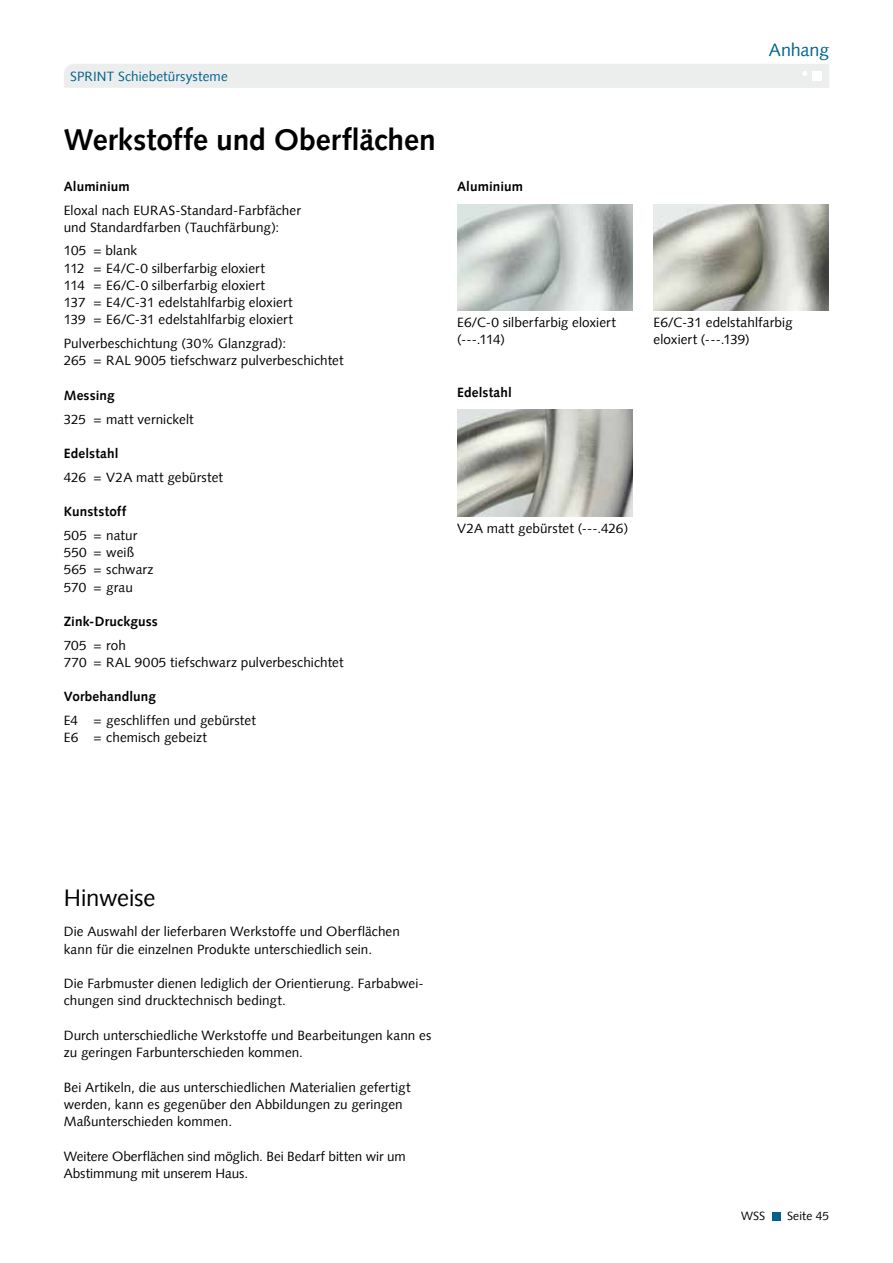
<style>
.page{position:relative;width:893px;height:1263px;background:#fff}
.page>*{position:absolute;margin:0;border:0;box-sizing:border-box;transform-origin:0 0}
.t1{font:700 30px "Syntax Com";color:#000}
.t2{font:24px "Syntax Com";letter-spacing:-.01em;color:#000}
.t3{font:18px "Syntax Com";letter-spacing:-.01em;color:#00628d}
.t4{font:13.5px/17.2px "Syntax Com";letter-spacing:.005em;color:#000}
.t5{font:700 13.5px "Syntax Com";letter-spacing:.01em;color:#000}
.t6{font:13.5px "Syntax Com";letter-spacing:.01em;color:#00628d}
.t7{font:12px "Syntax Com";letter-spacing:.015em;color:#000}
</style>
<div class="page">
<div style="left:772px;top:1212px;width:8px;height:8px;background:#00628d"></div>
<div style="left:64px;top:64px;width:765px;height:24px;background:#eceded"></div>
<div style="left:813px;top:71px;width:9px;height:9px;background:#fff"></div>
<img style="left:653px;top:204px;width:176px;height:107px">
<img style="left:457px;top:204px;width:175px;height:107px">
<img style="left:457px;top:410px;width:175px;height:106px">
<p class="t6" style="left:70px;top:68px;width:159px">SPRINT Schiebetürsysteme</p>
<h1 class="t1" style="left:64px;top:122px;width:373px">Werkstoffe und Oberflächen</h1>
<p class="t5" style="left:64px;top:178px;width:67px">Aluminium</p>
<p class="t4" style="left:64px;top:201px;width:239px">Eloxal nach EURAS-Standard-Farbfächer und Standardfarben (Tauchfärbung):</p>
<p class="t4" style="left:64px;top:242px;width:231px">105 = blank<br>112 = E4/C-0 silberfarbig eloxiert<br>114 = E6/C-0 silberfarbig eloxiert<br>137 = E4/C-31 edelstahlfarbig eloxiert<br>139 = E6/C-31 edelstahlfarbig eloxiert</p>
<p class="t4" style="left:64px;top:335px;width:281px">Pulverbeschichtung (30% Glanzgrad):<br>265 = RAL 9005 tiefschwarz pulverbeschichtet</p>
<p class="t5" style="left:64px;top:387px;width:52px">Messing</p>
<p class="t4" style="left:64px;top:410px;width:131px">325 = matt vernickelt</p>
<p class="t5" style="left:64px;top:445px;width:56px">Edelstahl</p>
<p class="t4" style="left:64px;top:468px;width:161px">426 = V2A matt gebürstet</p>
<p class="t5" style="left:64px;top:503px;width:64px">Kunststoff</p>
<p class="t4" style="left:64px;top:526px;width:91px">505 = natur<br>550 = weiß<br>565 = schwarz<br>570 = grau</p>
<p class="t5" style="left:64px;top:613px;width:95px">Zink-Druckguss</p>
<p class="t4" style="left:64px;top:636px;width:281px">705 = roh<br>770 = RAL 9005 tiefschwarz pulverbeschichtet</p>
<p class="t5" style="left:64px;top:689px;width:94px">Vorbehandlung</p>
<p class="t4" style="left:64px;top:712px;width:194px">E4 = geschliffen und gebürstet<br>E6 = chemisch gebeizt</p>
<p class="t5" style="left:457px;top:178px;width:67px">Aluminium</p>
<p class="t4" style="left:457px;top:314px;width:160px">E6/C-0 silberfarbig eloxiert (---.114)</p>
<p class="t5" style="left:457px;top:384px;width:56px">Edelstahl</p>
<p class="t4" style="left:457px;top:519px;width:173px">V2A matt gebürstet (---.426)</p>
<h3 class="t3" style="left:769px;top:39px;width:62px">Anhang</h3>
<p class="t4" style="left:653px;top:314px;width:141px">E6/C-31 edelstahlfarbig eloxiert (---.139)</p>
<h2 class="t2" style="left:64px;top:884px;width:93px">Hinweise</h2>
<p class="t4" style="left:64px;top:923px;width:338px">Die Auswahl der lieferbaren Werkstoffe und Oberflächen kann für die einzelnen Produkte unterschiedlich sein.</p>
<p class="t4" style="left:64px;top:975px;width:362px">Die Farbmuster dienen lediglich der Orientierung. Farbabwei&shy;chungen sind drucktechnisch bedingt.</p>
<p class="t4" style="left:64px;top:1027px;width:369px">Durch unterschiedliche Werkstoffe und Bearbeitungen kann es zu geringen Farbunterschieden kommen.</p>
<p class="t4" style="left:64px;top:1078px;width:348px">Bei Artikeln, die aus unterschiedlichen Materialien gefertigt werden, kann es gegenüber den Abbildungen zu geringen<br>Maßunterschieden kommen.</p>
<p class="t4" style="left:64px;top:1147px;width:343px">Weitere Oberflächen sind möglich. Bei Bedarf bitten wir um<br>Abstimmung mit unserem Haus.</p>
<p class="t7" style="left:741px;top:1209px;width:26px">WSS</p>
<p class="t7" style="left:787px;top:1209px;width:44px">Seite 45</p>
</div>
